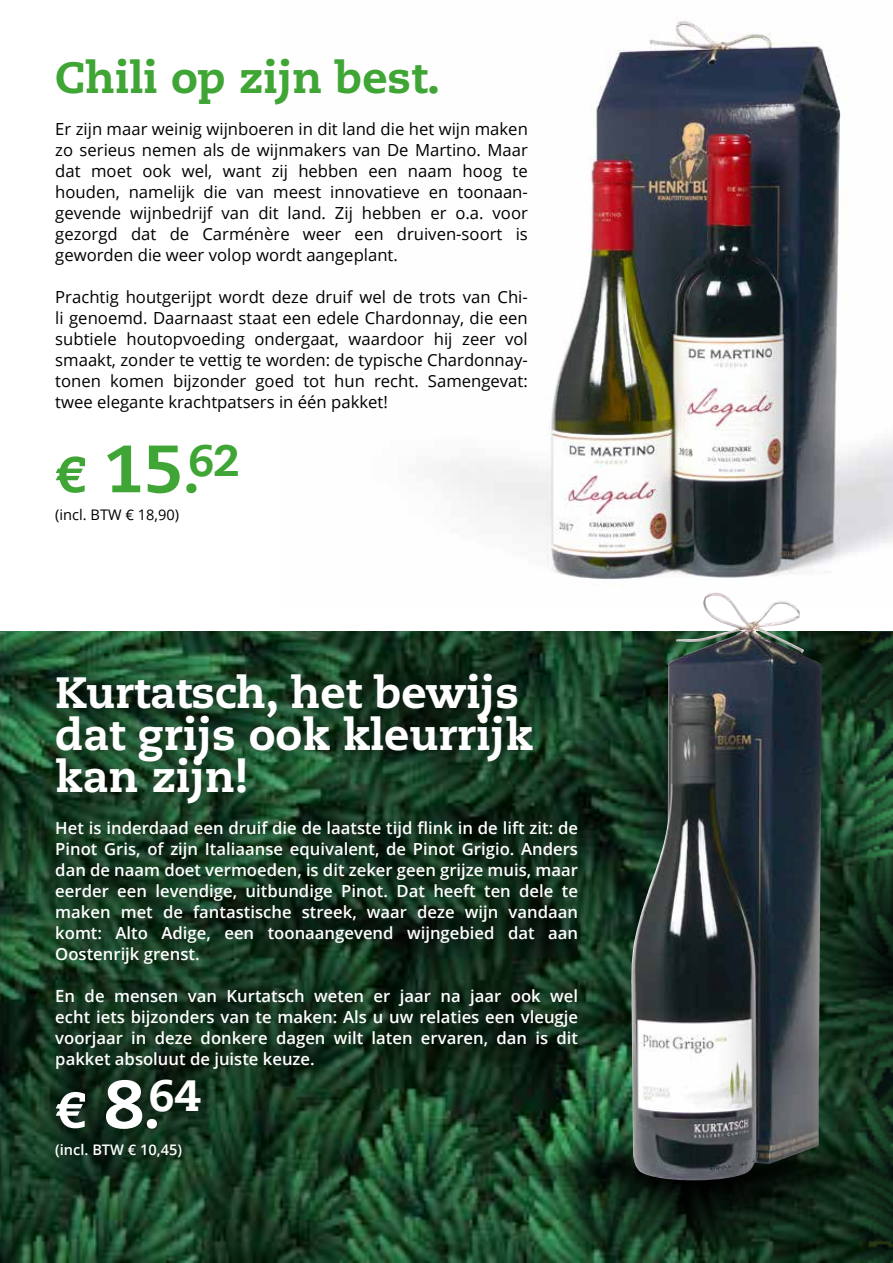
<style>
.page{position:relative;width:893px;height:1263px;background:#fff}
.page>*{position:absolute;margin:0;border:0;box-sizing:border-box;transform-origin:0 0}
.t1{font:800 66.75px "Caecilia LT Std";color:#3fa535}
.t2{font:800 43.8px/42px "Caecilia LT Std";color:#fff}
.t3{font:800 43.8px "Caecilia LT Std";color:#3fa535}
.t4{font:16.65px/21px "Open Sans";color:#000;text-align:justify}
.t5{font:600 16.65px/21px "Open Sans";color:#fff;text-align:justify}
.t6{font:14.55px "Open Sans";color:#000}
.t7{font:600 14.55px "Open Sans";color:#fff}
.s1{font-size:50.1px}
.s2{font-size:54.15px}
.s3{font-size:66.75px}
</style>
<div class="page">
<img style="left:442px;top:21px;width:451px;height:572px">
<img style="left:0;top:631px;width:893px;height:632px">
<svg style="left:31px;top:649px;width:571px;height:532px;background:#153620"></svg>
<img style="left:434px;top:1120px;width:459px;height:143px">
<img style="left:630px;top:593px;width:193px;height:587px">
<h2 class="t3" style="left:55px;top:51px;width:386px">Chili op zijn best.</h2>
<p class="t4" style="left:55px;top:118px;width:474px">Er zijn maar weinig wijnboeren in dit land die het wijn maken zo serieus nemen als de wijnmakers van De Martino. Maar dat moet ook wel, want zij hebben een naam hoog te houden, namelijk die van meest innovatieve en toonaan&shy;gevende wijnbedrijf van dit land. Zij hebben er o.a. voor gezorgd dat de Carménère weer een druiven-soort is geworden die weer volop wordt aangeplant.</p>
<p class="t4" style="left:55px;top:286px;width:474px">Prachtig houtgerijpt wordt deze druif wel de trots van Chi&shy;li genoemd. Daarnaast staat een edele Chardonnay, die een subtiele houtopvoeding ondergaat, waardoor hij zeer vol smaakt, zonder te vettig te worden: de typische Chardonnay&shy;tonen komen bijzonder goed tot hun recht. Samengevat: twee elegante krachtpatsers in één pakket!</p>
<h1 class="t1" style="left:55px;top:427px;width:186px"><span class="s1">€</span> 15<span class="s2">.</span><sup>62</sup></h1>
<p class="t6" style="left:55px;top:504px;width:125px">(incl. BTW € 18,90)</p>
<h2 class="t2" style="left:55px;top:671px;width:479px">Kurtatsch, het bewijs dat grijs ook kleurrijk kan zijn!</h2>
<p class="t5" style="left:55px;top:817px;width:524px">Het is inderdaad een druif die de laatste tijd flink in de lift zit: de Pinot Gris, of zijn Italiaanse equivalent, de Pinot Grigio. Anders dan de naam doet vermoeden, is dit zeker geen grijze muis, maar eerder een levendige, uitbundige Pinot. Dat heeft ten dele te maken met de fantastische streek, waar deze wijn vandaan komt: Alto Adige, een toonaangevend wijngebied dat aan Oostenrijk grenst.</p>
<p class="t5" style="left:55px;top:985px;width:524px">En de mensen van Kurtatsch weten er jaar na jaar ook wel echt iets bijzonders van te maken: Als u uw relaties een vleugje voorjaar in deze donkere dagen wilt laten ervaren, dan is dit pakket absoluut de juiste keuze.</p>
<h2 class="t2" style="left:55px;top:1075px;width:147px"><span class="s1">€</span> <span class="s3">8</span><span class="s2">.</span>64</h2>
<p class="t7" style="left:55px;top:1140px;width:128px">(incl. BTW € 10,45)</p>
</div>
